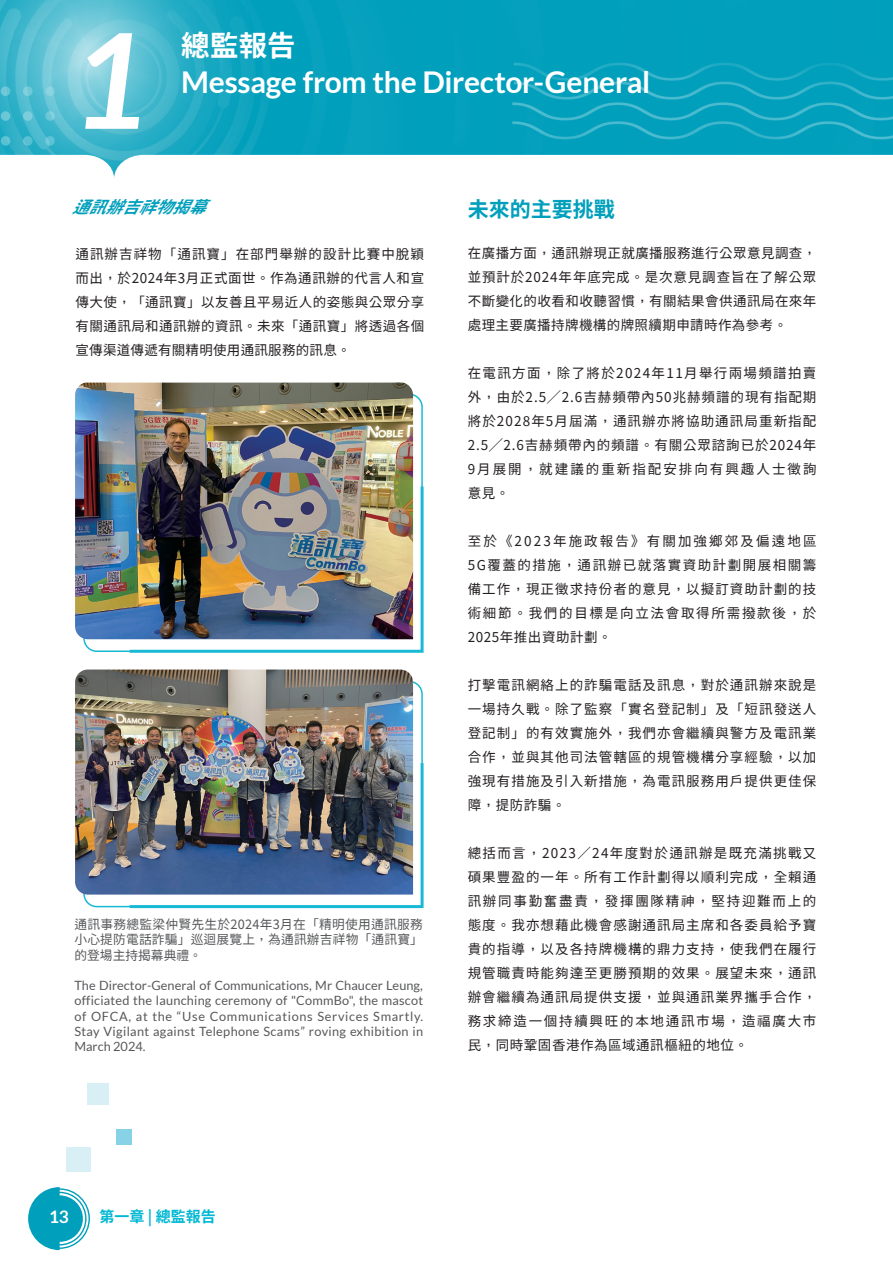
<style>
.page{position:relative;width:893px;height:1263px;background:#fff}
.page>*{position:absolute;margin:0;border:0;box-sizing:border-box;transform-origin:0 0}
.t1{font:italic 700 132px "Lato";color:#fff}
.t2{font:700 30px "Lato";letter-spacing:-.01em;color:#fff}
.t3{font:700 28.5px "Taipei Sans TC Beta";color:#fff}
.中文大題{font:700 21px "Taipei Sans TC Beta";color:#009fbc}
.t4{font:700 17.25px "Lato";color:#fff}
.小題{font:italic 700 16.5px "Taipei Sans TC Beta";color:#009fbc}
.t5{font:700 15px "Taipei Sans TC Beta";color:#00b8d4}
.中文大題-2{font:13.5px/24px "Taipei Sans TC Beta";letter-spacing:.065em;color:#231f20;text-align:justify}
.eng{font:12.75px/15.3px "Lato";letter-spacing:.025em;color:#57585a;text-align:justify}
.eng-2{font:12.75px/15.3px "Taipei Sans TC Beta";letter-spacing:.015em;color:#57585a;text-align:justify}
</style>
<div class="page">
<img style="left:0;top:0;width:893px;height:155px">
<svg style="left:28px;top:1187px;width:62px;height:63px"></svg>
<div style="left:87px;top:1083px;width:22px;height:22px;background:#d7eff5"></div>
<div style="left:66px;top:1147px;width:25px;height:24px;background:#d7eff5"></div>
<div style="left:117px;top:1129px;width:15px;height:16px;background:#87d2e6"></div>
<img style="left:75px;top:383px;width:338px;height:256px">
<img style="left:127px;top:483px;width:297px;height:170px">
<img style="left:75px;top:669px;width:338px;height:225px">
<img style="left:127px;top:760px;width:297px;height:149px">
<h1 class="t1" style="left:71px;top:5px;width:78px">1</h1>
<h3 class="t3" style="left:181px;top:30px;width:116px">總監報告</h3>
<h2 class="t2" style="left:181px;top:65px;width:471px">Message from the Director-General</h2>
<p class="小題" style="left:72px;top:198px;width:151px">通訊辦吉祥物揭幕</p>
<p class="中文大題-2" style="left:75px;top:242px;width:350px">通訊辦吉祥物「通訊寶」在部門舉辦的設計比賽中脫穎而出，於2024年3月正式面世。作為通訊辦的代言人和宣傳大使，「通訊寶」以友善且平易近人的姿態與公眾分享有關通訊局和通訊辦的資訊。未來「通訊寶」將透過各個宣傳渠道傳遞有關精明使用通訊服務的訊息。</p>
<p class="eng-2" style="left:74px;top:917px;width:350px">通訊事務總監梁仲賢先生於2024年3月在「精明使用通訊服務小心提防電話詐騙」巡迴展覽上，為通訊辦吉祥物「通訊寶」的登場主持揭幕典禮。</p>
<p class="eng" style="left:74px;top:977px;width:350px">The Director-General of Communications, Mr Chaucer Leung, officiated the launching ceremony of "CommBo", the mascot of OFCA, at the “Use Communications Services Smartly.<br>Stay Vigilant against Telephone Scams” roving exhibition in March 2024.</p>
<p class="中文大題" style="left:468px;top:197px;width:148px">未來的主要挑戰</p>
<p class="中文大題-2" style="left:468px;top:241px;width:350px">在廣播方面，通訊辦現正就廣播服務進行公眾意見調查，並預計於2024年年底完成。是次意見調查旨在了解公眾不斷變化的收看和收聽習慣，有關結果會供通訊局在來年處理主要廣播持牌機構的牌照續期申請時作為參考。</p>
<p class="中文大題-2" style="left:468px;top:361px;width:350px">在電訊方面，除了將於2024年11月舉行兩場頻譜拍賣外，由於2.5╱2.6吉赫頻帶內50兆赫頻譜的現有指配期將於2028年5月屆滿，通訊辦亦將協助通訊局重新指配2.5╱2.6吉赫頻帶內的頻譜。有關公眾諮詢已於2024年9月展開，就建議的重新指配安排向有興趣人士徵詢意見。</p>
<p class="中文大題-2" style="left:468px;top:529px;width:350px">至於《2023年施政報告》有關加強鄉郊及偏遠地區5G覆蓋的措施，通訊辦已就落實資助計劃開展相關籌備工作，現正徵求持份者的意見，以擬訂資助計劃的技術細節。我們的目標是向立法會取得所需撥款後，於2025年推出資助計劃。</p>
<p class="中文大題-2" style="left:468px;top:673px;width:350px">打擊電訊網絡上的詐騙電話及訊息，對於通訊辦來說是一場持久戰。除了監察「實名登記制」及「短訊發送人登記制」的有效實施外，我們亦會繼續與警方及電訊業合作，並與其他司法管轄區的規管機構分享經驗，以加強現有措施及引入新措施，為電訊服務用戶提供更佳保障，提防詐騙。</p>
<p class="中文大題-2" style="left:468px;top:841px;width:350px">總括而言，2023／24年度對於通訊辦是既充滿挑戰又碩果豐盈的一年。所有工作計劃得以順利完成，全賴通訊辦同事勤奮盡責，發揮團隊精神，堅持迎難而上的態度。我亦想藉此機會感謝通訊局主席和各委員給予寶貴的指導，以及各持牌機構的鼎力支持，使我們在履行規管職責時能夠達至更勝預期的效果。展望未來，通訊辦會繼續為通訊局提供支援，並與通訊業界攜手合作，務求締造一個持續興旺的本地通訊市場，造福廣大市民，同時鞏固香港作為區域通訊樞紐的地位。</p>
<p class="t4" style="left:49px;top:1206px;width:21px">13</p>
<p class="t5" style="left:99px;top:1208px;width:118px">第一章 | 總監報告</p>
</div>
